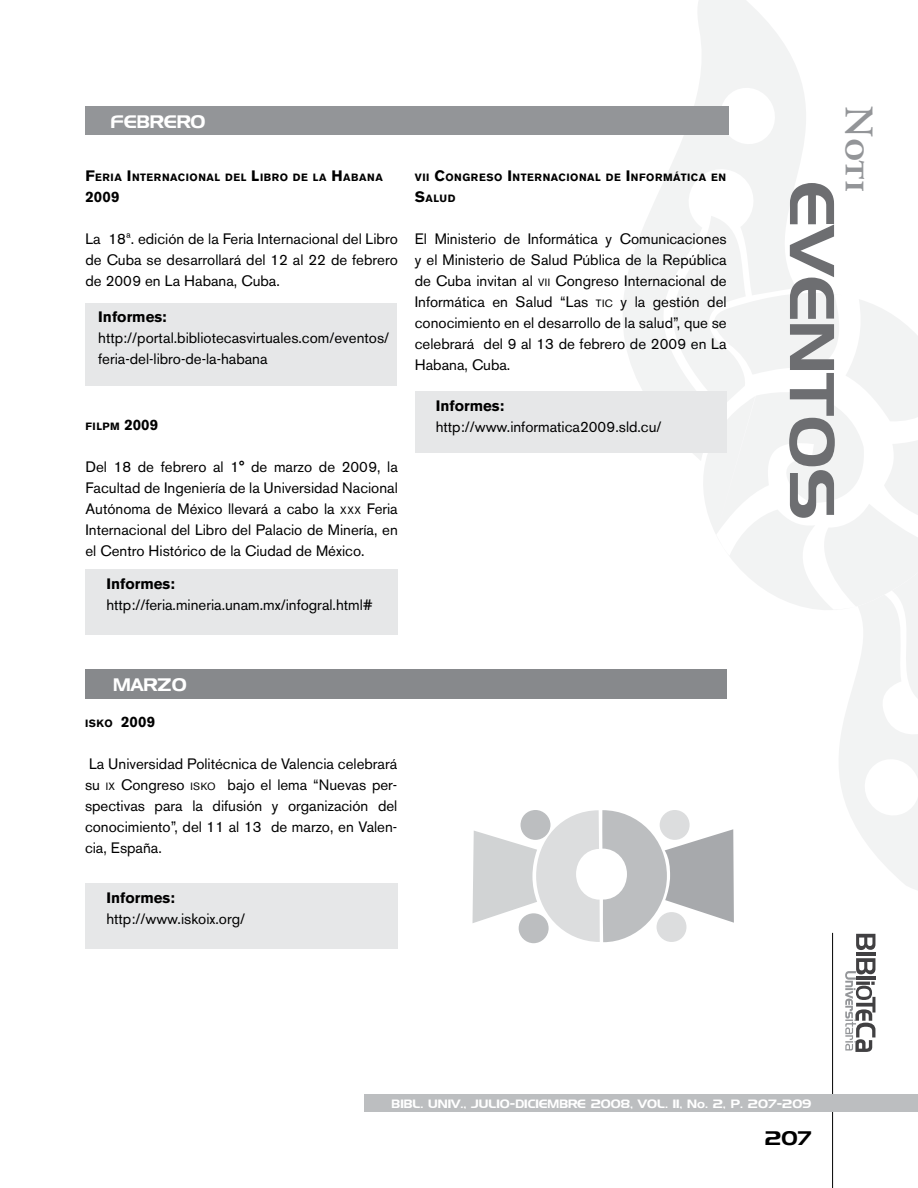
<style>
.page{position:relative;width:918px;height:1188px;background:#fff}
.page>*{position:absolute;margin:0;border:0;box-sizing:border-box;transform-origin:0 0}
.t1{font:63px "Denmark";color:#6d6e71}
.t2{font:40.5px "Adobe Garamond Semibold SC";color:#939598}
.t3{font:19.5px "Denmark";color:#000}
.t4{font:18px "Denmark";color:#fff}
.t5{font:15px/21px "Akzidenz Grotesk BE";color:#000;text-align:justify}
.t6{font:700 15px "Akzidenz Grotesk BE";color:#000}
.t7{font:12px "Denmark";color:#fff}
.t8{font:700 10.5px/21px "Akzidenz Grotesk BE";letter-spacing:.055em;color:#000}
.s1{font-size:15px}
.s2{font-size:10.5px}
</style>
<div class="page">
<svg style="left:839px;top:632px;width:79px;height:258px;fill:#f2f3f3"></svg>
<svg style="left:648px;top:0;width:158px;height:290px;fill:#f2f3f3"></svg>
<svg style="left:623px;top:216px;width:128px;height:176px"></svg>
<svg style="left:693px;top:290px;width:225px;height:342px;fill:#f2f3f3"></svg>
<hr style="left:832px;top:933px;width:1px;height:255px;background:#000">
<svg style="left:856px;top:934px;width:19px;height:16px"></svg>
<hr style="left:856px;top:952px;width:19px;height:4px;background:#414042">
<svg style="left:845px;top:958px;width:30px;height:94px"></svg>
<div style="left:364px;top:1094px;width:554px;height:17px;background:#bcbec0"></div>
<div style="left:85px;top:670px;width:642px;height:29px;background:#87898c"></div>
<div style="left:85px;top:106px;width:644px;height:29px;background:#939598"></div>
<div style="left:86px;top:303px;width:311px;height:82px;background:#e6e7e8"></div>
<div style="left:415px;top:392px;width:312px;height:61px;background:#e6e7e8"></div>
<div style="left:86px;top:569px;width:312px;height:65px;background:#e6e7e8"></div>
<div style="left:86px;top:883px;width:312px;height:66px;background:#e6e7e8"></div>
<svg style="left:473px;top:810px;width:261px;height:132px"></svg>
<div style="left:521px;top:810px;width:29px;height:30px;background:#bcbec0;border-radius:50%"></div>
<div style="left:519px;top:913px;width:30px;height:30px;background:#bcbec0;border-radius:50%"></div>
<div style="left:660px;top:810px;width:30px;height:30px;background:#dcddde;border-radius:50%"></div>
<p class="t4" style="left:111px;top:111px;width:96px">FEBRERO</p>
<p class="t8" style="left:86px;top:166px;width:299px"><span class="s1">F</span>ERIA <span class="s1">I</span> NTERNACIONAL DEL <span class="s1">L</span>IBRO DE LA <span class="s1">H</span>ABANA</p>
<p class="t6" style="left:86px;top:188px;width:36px">2009</p>
<p class="t5" style="left:86px;top:228px;width:314px">La 18ª. edición de la Feria Internacional del Libro de Cuba se desarrollará del 12 al 22 de febrero de 2009 en La Habana, Cuba.</p>
<p class="t6" style="left:98px;top:309px;width:70px">Informes:</p>
<p class="t5" style="left:98px;top:328px;width:292px">http://portal.bibliotecasvirtuales.com/eventos/ feria-del-libro-de-la-habana</p>
<p class="t8" style="left:415px;top:166px;width:313px">VII <span class="s1">C</span>ONGRESO <span class="s1">I</span> NTERNACIONAL DE <span class="s1">I</span> NFORMÁTICA EN<br><span class="s1">S</span>ALUD</p>
<p class="t5" style="left:415px;top:228px;width:313px">El Ministerio de Informática y Comunicaciones y el Ministerio de Salud Pública de la República de Cuba invitan al <span class="s2">VII</span> Congreso Internacional de Informática en Salud “Las <span class="s2">TIC</span> y la gestión del conocimiento en el desarrollo de la salud”, que se celebrará del 9 al 13 de febrero de 2009 en La Habana, Cuba.</p>
<p class="t6" style="left:436px;top:397px;width:70px">Informes:</p>
<p class="t8" style="left:86px;top:416px;width:74px">FILPM <span class="s1">2009</span></p>
<p class="t5" style="left:436px;top:417px;width:227px">http://www.informatica2009.sld.cu/</p>
<p class="t5" style="left:86px;top:456px;width:314px">Del 18 de febrero al 1° de marzo de 2009, la Facultad de Ingeniería de la Universidad Nacional Autónoma de México llevará a cabo la <span class="s2">XXX</span> Feria Internacional del Libro del Palacio de Minería, en el Centro Histórico de la Ciudad de México.</p>
<p class="t6" style="left:106px;top:575px;width:70px">Informes:</p>
<p class="t5" style="left:106px;top:594px;width:268px">http://feria.mineria.unam.mx/infogral.html#</p>
<p class="t4" style="left:113px;top:674px;width:75px">MARZO</p>
<p class="t8" style="left:85px;top:713px;width:72px">ISKO <span class="s1">2009</span></p>
<p class="t5" style="left:85px;top:753px;width:314px">La Universidad Politécnica de Valencia celebrará su <span class="s2">IX</span> Congreso <span class="s2">ISKO</span> bajo el lema “Nuevas per&shy;spectivas para la difusión y organización del conocimiento”, del 11 al 13 de marzo, en Valen&shy;cia, España.</p>
<p class="t6" style="left:106px;top:889px;width:70px">Informes:</p>
<p class="t5" style="left:106px;top:908px;width:140px">http://www.iskoix.org/</p>
<h1 class="t1" style="left:850px;top:181px;width:340px;rotate:90deg">EVENTOS</h1>
<h2 class="t2" style="left:881px;top:106px;width:87px;rotate:90deg">Noti</h2>
<p class="t7" style="left:392px;top:1096px;width:422px">BIBL. UNIV., JULIO-DICIEMBRE 2008, VOL. 11, No. 2, P. 207-209</p>
<h3 class="t3" style="left:765px;top:1127px;width:48px">207</h3>
</div>
